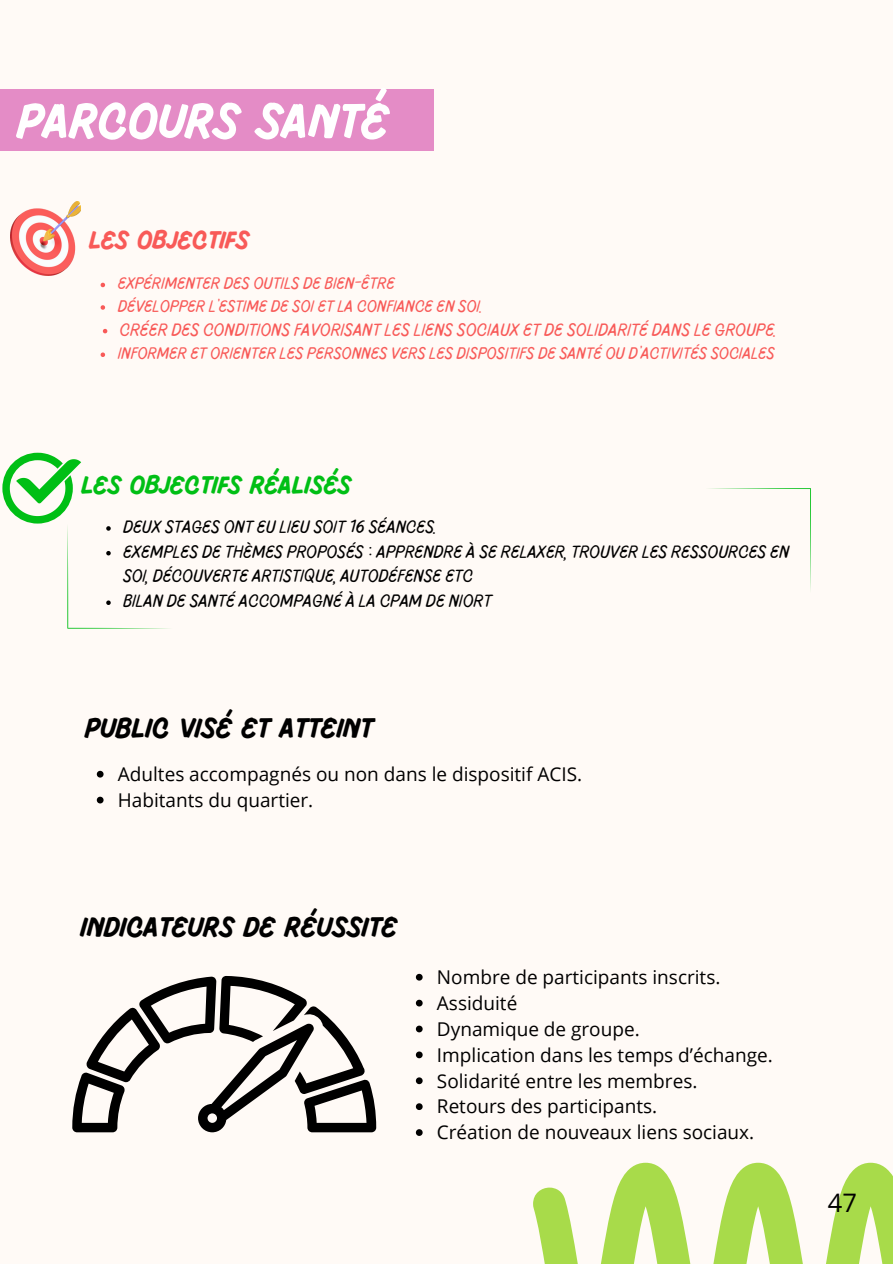
<style>
.page{position:relative;width:893px;height:1264px;background:#fff}
.page>*{position:absolute;margin:0;border:0;box-sizing:border-box;transform-origin:0 0}
.t1{font:700 50.25px "Pluma";color:#fff}
.t2{font:700 28.65px "Pluma";color:#000}
.t3{font:700 25.8px "Pluma";color:#00bf15}
.t4{font:700 25.8px "Pluma";color:#f85a58}
.t5{font:25.5px "Open Sans";color:#000}
.t6{font:19.05px/25.8px "Open Sans";color:#000}
.t7{font:100 18px/24.8px "Pluma";color:#000}
.t8{font:100 18px "Pluma";color:#f85a58}
.t9{font:100 16.8px/22.5px "Pluma";color:#f85a58}
</style>
<div class="page">
<div style="left:0;top:0;width:892px;height:1263px;background:#fffaf6"></div>
<div style="left:0;top:89px;width:433px;height:62px;background:#e48cc6"></div>
<svg style="left:533px;top:1162px;width:359px;height:101px"></svg>
<img style="left:11px;top:201px;width:70px;height:74px">
<svg style="left:101px;top:283px;width:4px;height:4px"></svg>
<svg style="left:101px;top:305px;width:4px;height:5px"></svg>
<svg style="left:103px;top:329px;width:4px;height:4px"></svg>
<svg style="left:101px;top:352px;width:4px;height:5px"></svg>
<svg style="left:2px;top:453px;width:111px;height:175px"></svg>
<svg style="left:97px;top:770px;width:6px;height:7px"></svg>
<svg style="left:97px;top:796px;width:6px;height:7px"></svg>
<svg style="left:72px;top:976px;width:304px;height:156px"></svg>
<svg style="left:416px;top:973px;width:6px;height:7px"></svg>
<svg style="left:416px;top:999px;width:6px;height:7px"></svg>
<svg style="left:416px;top:1025px;width:6px;height:7px"></svg>
<svg style="left:416px;top:1051px;width:6px;height:7px"></svg>
<svg style="left:416px;top:1077px;width:6px;height:7px"></svg>
<svg style="left:416px;top:1103px;width:6px;height:6px"></svg>
<svg style="left:416px;top:1129px;width:6px;height:6px"></svg>
<svg style="left:709px;top:488px;width:102px;height:102px"></svg>
<h1 class="t1" style="left:18px;top:100px;width:373px">PARCOURS SANTÉ</h1>
<h3 class="t4" style="left:89px;top:229px;width:162px">LES OBJECTIFS</h3>
<p class="t9" style="left:118px;top:273px;width:366px">EXPÉRIMENTER DES OUTILS DE BIEN-ÊTRE<br>DÉVELOPPER L’ESTIME DE SOI ET LA CONFIANCE EN SOI.</p>
<p class="t8" style="left:120px;top:321px;width:658px">CRÉER DES CONDITIONS FAVORISANT LES LIENS SOCIAUX ET DE SOLIDARITÉ DANS LE GROUPE.</p>
<p class="t9" style="left:118px;top:343px;width:658px">INFORMER ET ORIENTER LES PERSONNES VERS LES DISPOSITIFS DE SANTÉ OU D’ACTIVITÉS SOCIALES</p>
<h3 class="t3" style="left:82px;top:474px;width:271px">LES OBJECTIFS RÉALISÉS</h3>
<p class="t7" style="left:123px;top:515px;width:667px">DEUX STAGES ONT EU LIEU SOIT 16 SÉANCES.<br>EXEMPLES DE THÈMES PROPOSÉS : APPRENDRE À SE RELAXER, TROUVER LES RESSOURCES EN SOI, DÉCOUVERTE ARTISTIQUE, AUTODÉFENSE ETC<br>BILAN DE SANTÉ ACCOMPAGNÉ À LA CPAM DE NIORT</p>
<h2 class="t2" style="left:85px;top:716px;width:289px">PUBLIC VISÉ ET ATTEINT</h2>
<p class="t6" style="left:118px;top:760px;width:466px">Adultes accompagnés ou non dans le dispositif ACIS.<br>Habitants du quartier.</p>
<h2 class="t2" style="left:81px;top:914px;width:318px">INDICATEURS DE RÉUSSITE</h2>
<p class="t6" style="left:437px;top:963px;width:337px">Nombre de participants inscrits.<br>Assiduité<br>Dynamique de groupe.<br>Implication dans les temps d’échange.<br>Solidarité entre les membres.<br>Retours des participants.<br>Création de nouveaux liens sociaux.</p>
<h3 class="t5" style="left:827px;top:1184px;width:31px">47</h3>
</div>
